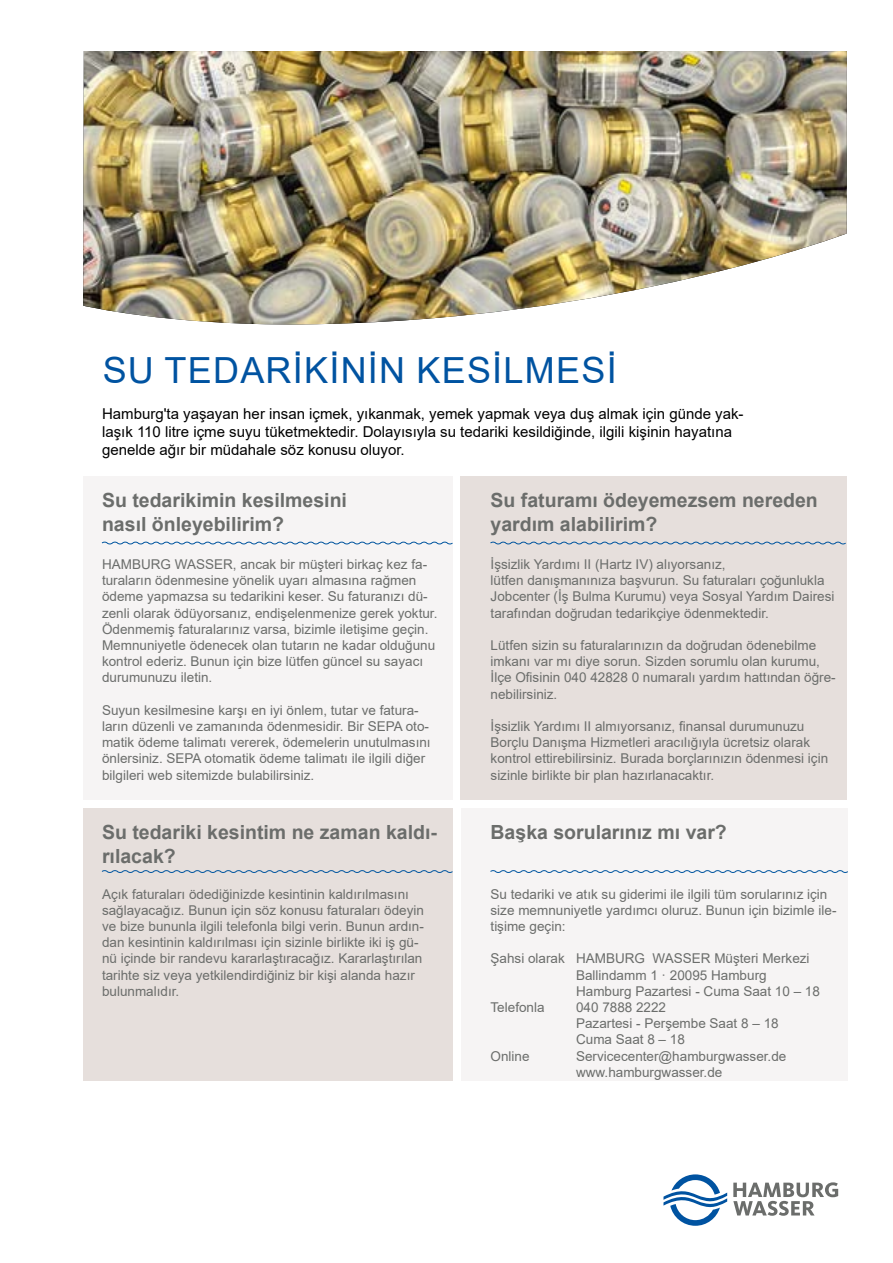
<style>
.page{position:relative;width:893px;height:1263px;background:#fff}
.page>*{position:absolute;margin:0;border:0;box-sizing:border-box;transform-origin:0 0}
.t1{font:36px "Arial";letter-spacing:.035em;color:#0053a1}
.t2{font:700 19.5px/23.4px "Arial";color:#6b6d6b}
.t3{font:15px/18px "Arial";color:#000}
.t4{font:13.5px/16.2px "Arial";color:#6b6d6b}
</style>
<div class="page">
<svg style="left:663px;top:1174px;width:64px;height:52px"></svg>
<svg style="left:733px;top:1182px;width:105px;height:34px"></svg>
<div style="left:83px;top:476px;width:369px;height:323px;background:#f6f4f4"></div>
<div style="left:461px;top:808px;width:387px;height:272px;background:#f6f4f4"></div>
<div style="left:461px;top:476px;width:386px;height:323px;background:#e6dfdc"></div>
<div style="left:83px;top:808px;width:369px;height:272px;background:#e6dfdc"></div>
<svg style="left:101px;top:541px;width:352px;height:4px"></svg>
<svg style="left:490px;top:541px;width:356px;height:4px"></svg>
<svg style="left:101px;top:869px;width:352px;height:5px"></svg>
<svg style="left:490px;top:870px;width:358px;height:3px"></svg>
<img style="left:83px;top:51px;width:764px;height:274px">
<h1 class="t1" style="left:103px;top:346px;width:515px">SU TEDARİKİNİN KESİLMESİ</h1>
<p class="t3" style="left:102px;top:405px;width:643px">Hamburg'ta yaşayan her insan içmek, yıkanmak, yemek yapmak veya duş almak için günde yak&shy;laşık 110 litre içme suyu tüketmektedir. Dolayısıyla su tedariki kesildiğinde, ilgili kişinin hayatına genelde ağır bir müdahale söz konusu oluyor.</p>
<h2 class="t2" style="left:102px;top:489px;width:246px">Su tedarikimin kesilmesini nasıl önleyebilirim?</h2>
<p class="t4" style="left:102px;top:556px;width:337px">HAMBURG WASSER, ancak bir müşteri birkaç kez fa&shy;turaların ödenmesine yönelik uyarı almasına rağmen ödeme yapmazsa su tedarikini keser. Su faturanızı dü&shy;zenli olarak ödüyorsanız, endişelenmenize gerek yoktur.<br>Ödenmemiş faturalarınız varsa, bizimle iletişime geçin.<br>Memnuniyetle ödenecek olan tutarın ne kadar olduğunu kontrol ederiz. Bunun için bize lütfen güncel su sayacı durumunuzu iletin.</p>
<p class="t4" style="left:102px;top:702px;width:330px">Suyun kesilmesine karşı en iyi önlem, tutar ve fatura&shy;ların düzenli ve zamanında ödenmesidir. Bir SEPA oto&shy;matik ödeme talimatı vererek, ödemelerin unutulmasını önlersiniz. SEPA otomatik ödeme talimatı ile ilgili diğer bilgileri web sitemizde bulabilirsiniz.</p>
<h2 class="t2" style="left:102px;top:821px;width:336px">Su tedariki kesintim ne zaman kaldı&shy;rılacak?</h2>
<p class="t4" style="left:102px;top:886px;width:323px">Açık faturaları ödediğinizde kesintinin kaldırılmasını sağlayacağız. Bunun için söz konusu faturaları ödeyin ve bize bununla ilgili telefonla bilgi verin. Bunun ardın&shy;dan kesintinin kaldırılması için sizinle birlikte iki iş gü&shy;nü içinde bir randevu kararlaştıracağız. Kararlaştırılan tarihte siz veya yetkilendirdiğiniz bir kişi alanda hazır bulunmalıdır.</p>
<h2 class="t2" style="left:491px;top:489px;width:329px">Su faturamı ödeyemezsem nereden yardım alabilirim?</h2>
<p class="t4" style="left:491px;top:556px;width:345px">İşsizlik Yardımı II (Hartz IV) alıyorsanız,<br>lütfen danışmanınıza başvurun. Su faturaları çoğunlukla Jobcenter (İş Bulma Kurumu) veya Sosyal Yardım Dairesi tarafından doğrudan tedarikçiye ödenmektedir.</p>
<p class="t4" style="left:491px;top:637px;width:347px">Lütfen sizin su faturalarınızın da doğrudan ödenebilme imkanı var mı diye sorun. Sizden sorumlu olan kurumu, İlçe Ofisinin 040 42828 0 numaralı yardım hattından öğre&shy;nebilirsiniz.</p>
<p class="t4" style="left:491px;top:718px;width:339px">İşsizlik Yardımı II almıyorsanız, finansal durumunuzu Borçlu Danışma Hizmetleri aracılığıyla ücretsiz olarak kontrol ettirebilirsiniz. Burada borçlarınızın ödenmesi için sizinle birlikte bir plan hazırlanacaktır.</p>
<h2 class="t2" style="left:491px;top:821px;width:238px">Başka sorularınız mı var?</h2>
<p class="t4" style="left:491px;top:886px;width:347px">Su tedariki ve atık su giderimi ile ilgili tüm sorularınız için size memnuniyetle yardımcı oluruz. Bunun için bizimle ile&shy;tişime geçin:</p>
<p class="t4" style="left:491px;top:950px;width:321px">Şahsi olarak HAMBURG WASSER Müşteri Merkezi</p>
<p class="t4" style="left:576px;top:967px;width:192px">Ballindamm 1 · 20095 Hamburg</p>
<p class="t4" style="left:576px;top:983px;width:245px">Hamburg Pazartesi - Cuma Saat 10 – 18</p>
<p class="t4" style="left:491px;top:999px;width:56px">Telefonla</p>
<p class="t4" style="left:576px;top:999px;width:204px">040 7888 2222<br>Pazartesi - Perşembe Saat 8 – 18<br>Cuma Saat 8 – 18</p>
<p class="t4" style="left:491px;top:1048px;width:41px">Online</p>
<p class="t4" style="left:576px;top:1048px;width:212px">Servicecenter@hamburgwasser.de www.hamburgwasser.de</p>
</div>
